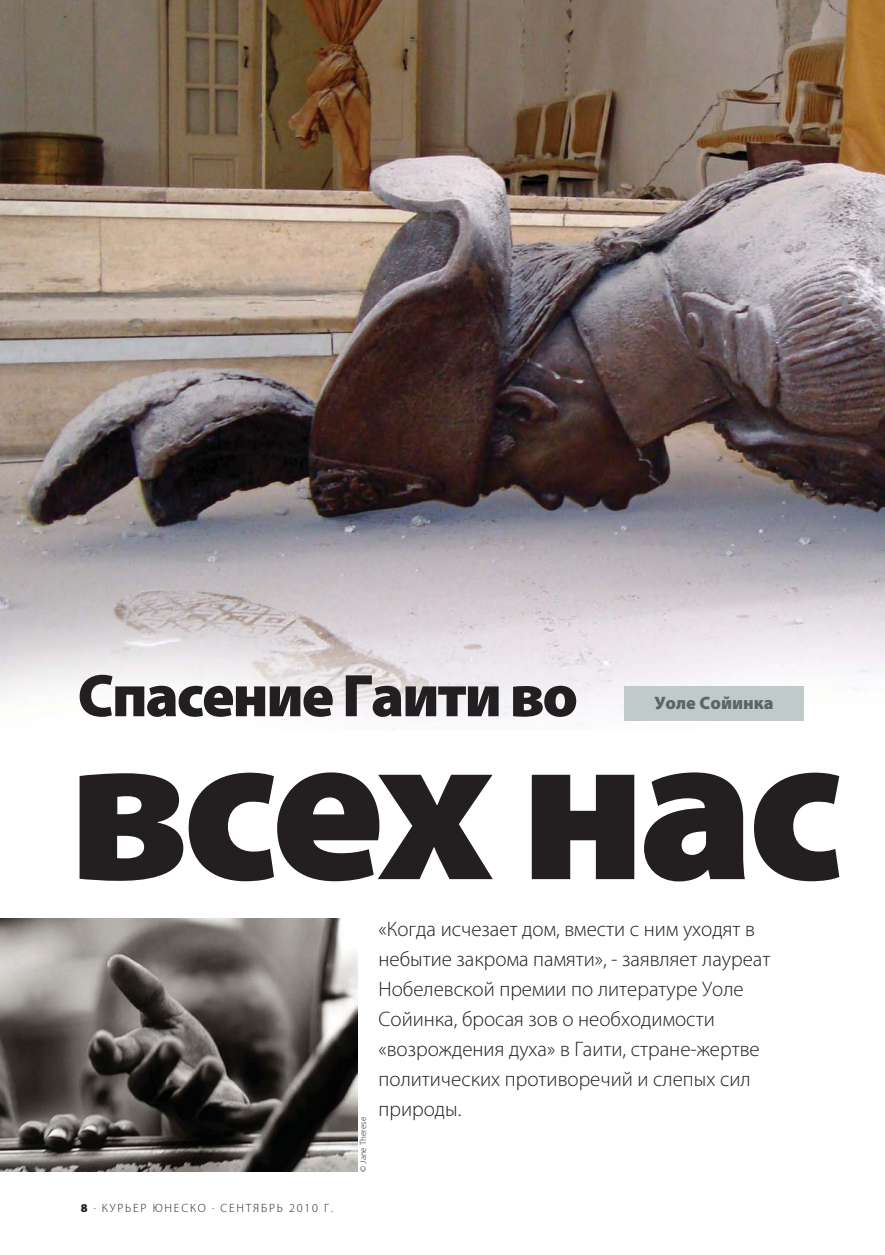
<style>
.page{position:relative;width:885px;height:1255px;background:#fff}
.page>*{position:absolute;margin:0;border:0;box-sizing:border-box;transform-origin:0 0}
.t1{font:900 212.1px "Myriad Pro";letter-spacing:-.035em;color:#231f20}
.t2{font:900 60.6px "Myriad Pro";letter-spacing:-.035em;color:#231f20}
.t3{font:300 21px/30px "Myriad Pro";color:#231f20}
.t4{font:900 18px "Myriad Pro";color:#5b6765}
.t5{font:300 12px "Myriad Pro";letter-spacing:.15em;color:#231f20}
.t6{font:300 9px "Myriad Pro";color:#231f20}
.s1{font-weight:900}
</style>
<div class="page">
<img style="left:0;top:0;width:884px;height:729px">
<img style="left:0;top:918px;width:357px;height:253px">
<div style="left:624px;top:686px;width:179px;height:34px;background:#c0cbc9"></div>
<h2 class="t2" style="left:78px;top:660px;width:502px">Спасение Гаити во</h2>
<p class="t4" style="left:654px;top:692px;width:121px">Уоле Сойинка</p>
<h1 class="t1" style="left:68px;top:682px;width:777px">всех нас</h1>
<p class="t5" style="left:81px;top:1203px;width:253px"><span class="s1">8</span> . КУРЬЕР ЮНЕСКО . СЕНТЯБРЬ 2010 Г.</p>
<p class="t6" style="left:360px;top:1171px;width:56px;rotate:-90deg">© Jane Therese</p>
<p class="t3" style="left:378px;top:915px;width:393px">«Когда исчезает дом, вмести с ним уходят в небытие закрома памяти», - заявляет лауреат Нобелевской премии по литературе Уолe Сойинка, бросая зов о необходимости «возрождения духа» в Гаити, стране-жертве политических противоречий и слепых сил природы.</p>
</div>
